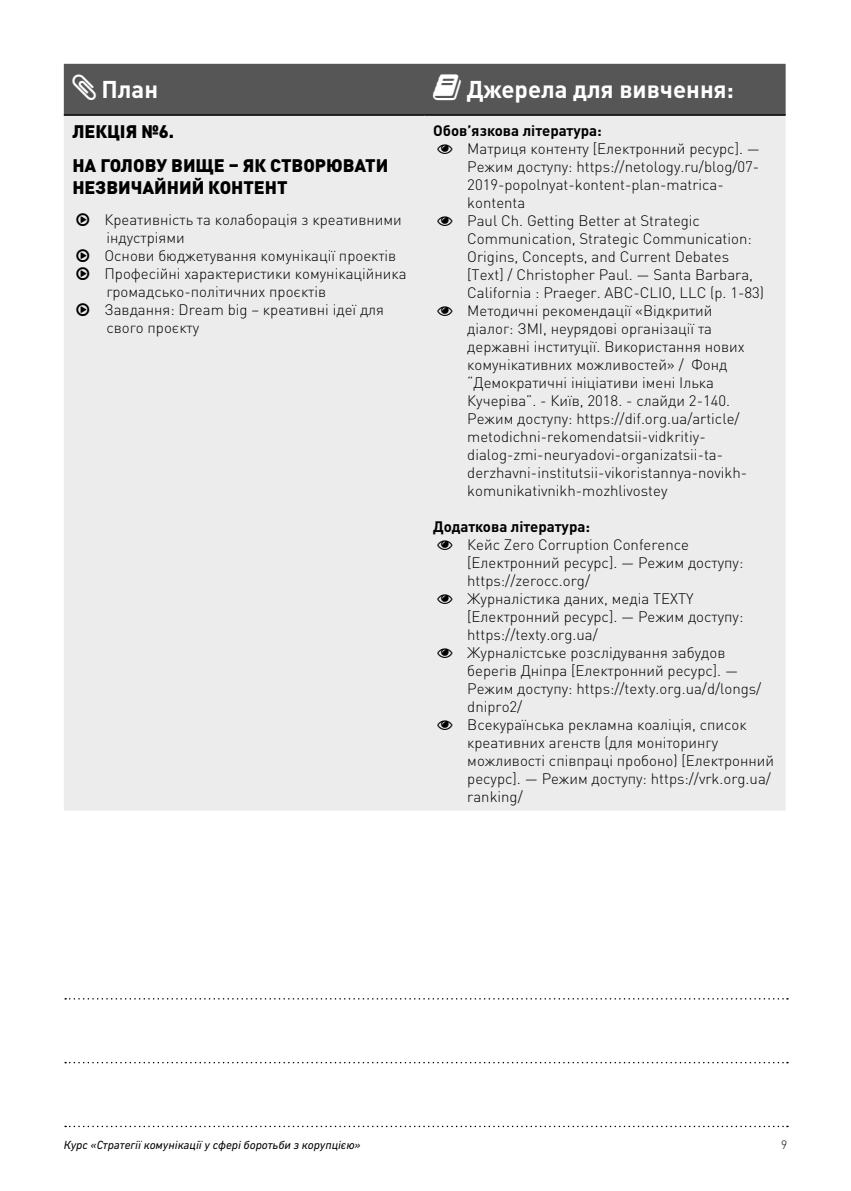
<style>
.page{position:relative;width:851px;height:1191px;background:#fff}
.page>*{position:absolute;margin:0;border:0;box-sizing:border-box;transform-origin:0 0}
.t1{font:700 24px "DIN Pro";color:#fff}
.t2{font:900 18px/34.3px "DIN Pro";color:#000}
.t3{font:300 15px/18px "DIN Pro";color:#000}
.t4{font:700 15px "DIN Pro";color:#000}
.t5{font:italic 12px "DIN Next CYR";color:#000}
.t6{font:300 12px "DIN Pro";color:#000}
</style>
<div class="page">
<svg style="left:65px;top:1061px;width:722px;height:2px"></svg>
<svg style="left:65px;top:998px;width:722px;height:1px"></svg>
<svg style="left:65px;top:1125px;width:722px;height:2px"></svg>
<div style="left:64px;top:116px;width:721px;height:694px;background:#ececed"></div>
<hr style="left:64px;top:114px;width:360px;height:2px;background:#000">
<hr style="left:424px;top:114px;width:361px;height:2px;background:#000">
<div style="left:64px;top:64px;width:721px;height:51px;background:#565656"></div>
<svg style="left:77px;top:213px;width:12px;height:13px"></svg>
<svg style="left:77px;top:249px;width:12px;height:31px"></svg>
<svg style="left:77px;top:303px;width:12px;height:13px"></svg>
<svg style="left:437px;top:144px;width:15px;height:10px"></svg>
<svg style="left:437px;top:216px;width:15px;height:10px"></svg>
<svg style="left:437px;top:306px;width:15px;height:10px"></svg>
<svg style="left:437px;top:540px;width:15px;height:10px"></svg>
<svg style="left:437px;top:594px;width:15px;height:10px"></svg>
<svg style="left:437px;top:648px;width:15px;height:10px"></svg>
<svg style="left:437px;top:720px;width:15px;height:10px"></svg>
<h1 class="t1" style="left:101px;top:73px;width:58px">План</h1>
<h1 class="t1" style="left:466px;top:73px;width:269px">Джерела для вивчення:</h1>
<p class="t2" style="left:72px;top:114px;width:317px">Лекція №6.<br>На голову вище – як створювати</p>
<p class="t2" style="left:72px;top:170px;width:217px">незвичайний контент</p>
<p class="t3" style="left:104px;top:210px;width:303px">Креативність та колаборація з креативними індустріями<br>Основи бюджетування комунікації проектів Професійні характеристики комунікаційника громадсько-політичних проєктів<br>Завдання: Dream big – креативні ідеї для свого проєкту</p>
<p class="t4" style="left:433px;top:120px;width:170px">Обов’язкова література:</p>
<p class="t3" style="left:467px;top:139px;width:298px">Матриця контенту [Електронний ресурс]. — Режим доступу: https://netology.ru/blog/07- 2019-popolnyat-kontent-plan-matrica&shy;kontenta<br>Paul Ch. Getting Better at Strategic Communication, Strategic Communication:<br>Origins, Concepts, and Current Debates [Text] / Christopher Paul. — Santa Barbara, California : Praeger. ABC-CLIO, LLC (p. 1-83)<br>Методичні рекомендації «Відкритий<br>діалог: ЗМІ, неурядові організації та державні інституції. Використання нових комунікативних можливостей» / Фонд “Демократичні ініціативи імені Ілька Кучеріва”. - Київ, 2018. - слайди 2-140.<br>Режим доступу: https://dif.org.ua/article/ metodichni-rekomendatsii-vidkritiy&shy;dialog-zmi-neuryadovi-organizatsii-ta&shy;derzhavni-institutsii-vikoristannya-novikh&shy;komunikativnikh-mozhlivostey</p>
<p class="t4" style="left:433px;top:516px;width:158px">Додаткова література:</p>
<p class="t3" style="left:467px;top:535px;width:308px">Кейс Zero Corruption Conference [Електронний ресурс]. — Режим доступу: https://zerocc.org/<br>Журналістика даних, медіа TEXTY [Електронний ресурс]. — Режим доступу: https://texty.org.ua/<br>Журналістське розслідування забудов берегів Дніпра [Електронний ресурс]. — Режим доступу: https://texty.org.ua/d/longs/ dnipro2/<br>Всекураїнська рекламна коаліція, список креативних агенств (для моніторингу можливості співпраці пробоно) [Електронний ресурс]. — Режим доступу: https://vrk.org.ua/ ranking/</p>
<p class="t5" style="left:64px;top:1138px;width:298px">Курс «Стратегії комунікації у сфері боротьби з корупцією»</p>
<p class="t6" style="left:780px;top:1136px;width:8px">9</p>
</div>
